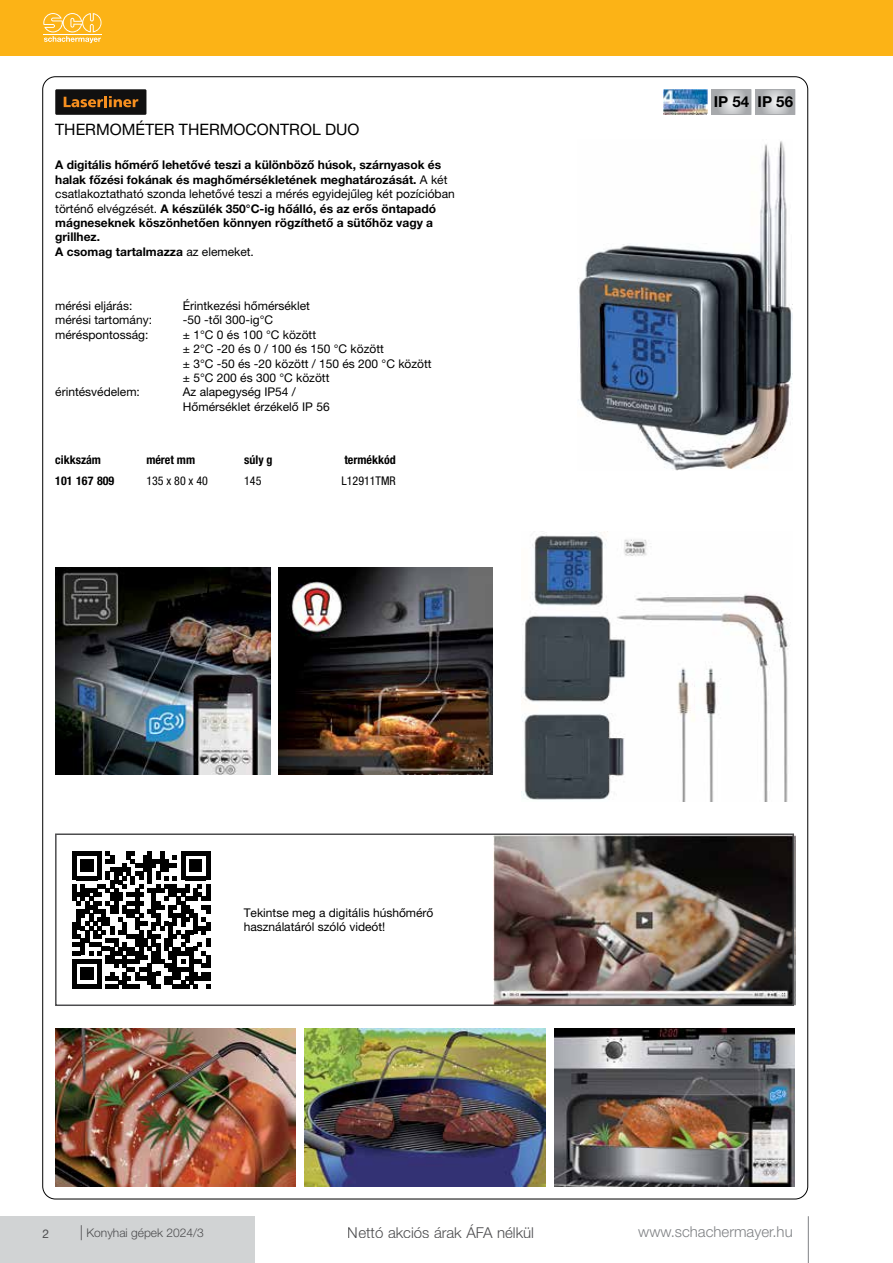
<style>
.page{position:relative;width:893px;height:1263px;background:#fff}
.page>*{position:absolute;margin:0;border:0;box-sizing:border-box;transform-origin:0 0}
.t1{font:15.75px "Helvetica Neue LT Pro";color:#000}
.t2{font:700 15.15px "Helvetica Neue LT Pro";color:#000}
.t3{font:300 15px "Helvetica Neue LT Pro";color:#4d4d4f}
.t4{font:300 15px "Helvetica Neue LT Pro";color:#808285}
.t5{font:700 12px/14.4px "Helvetica Neue LT Pro";color:#000}
.t6{font:12px/14.4px "Helvetica Neue LT Pro";color:#000}
.t7{font:700 condensed 12px "Helvetica Neue LT Pro";color:#000}
.t8{font:condensed 12px "Helvetica Neue LT Pro";color:#000}
.t9{font:300 12px "Helvetica Neue LT Pro";color:#4d4d4f}
.t10{font:12px "Helvetica Neue LT Pro";color:#4d4d4f}
.s1{font-weight:400}
.s2{font-size:15px}
</style>
<div class="page">
<div style="left:0;top:0;width:893px;height:55px;background:#fcb316"></div>
<svg style="left:43px;top:13px;width:59px;height:30px"></svg>
<hr style="left:43px;top:34px;width:59px;height:1px;background:#fff">
<div style="left:0;top:1216px;width:255px;height:47px;background:#d1d3d4"></div>
<hr style="left:808px;top:1216px;width:1px;height:47px;background:#808285">
<div style="left:55px;top:89px;width:91px;height:26px;background:#111010"></div>
<svg style="left:64px;top:96px;width:74px;height:11px"></svg>
<img style="left:664px;top:89px;width:43px;height:26px">
<svg style="left:712px;top:89px;width:83px;height:26px;background:#bec0c2"></svg>
<img style="left:578px;top:141px;width:214px;height:329px">
<img style="left:522px;top:531px;width:269px;height:270px">
<img style="left:56px;top:567px;width:215px;height:208px">
<img style="left:278px;top:567px;width:215px;height:208px">
<img style="left:305px;top:1028px;width:240px;height:158px">
<img style="left:554px;top:1028px;width:241px;height:158px">
<img style="left:55px;top:1028px;width:241px;height:158px">
<svg style="left:72px;top:851px;width:138px;height:137px"></svg>
<img style="left:493px;top:835px;width:302px;height:170px">
<div style="left:55px;top:833px;width:739px;height:173px;border:2px solid #4d4d4f"></div>
<h1 class="t1" style="left:55px;top:120px;width:306px">THERMOMÉTER THERMOCONTROL DUO</h1>
<p class="t5" style="left:55px;top:158px;width:401px">A digitális hőmérő lehetővé teszi a különböző húsok, szárnyasok és halak főzési fokának és maghőmérsékletének meghatározását. <span class="s1">A két csatlakoztatható szonda lehetővé teszi a mérés egyidejűleg két pozícióban történő elvégzését.</span> A készülék 350°C-ig hőálló, és az erős öntapadó mágneseknek köszönhetően könnyen rögzíthető a sütőhöz vagy a grillhez.<br>A csomag tartalmazza <span class="s1">az elemeket.</span></p>
<p class="t6" style="left:55px;top:298px;width:79px">mérési eljárás:</p>
<p class="t6" style="left:183px;top:298px;width:129px">Érintkezési hőmérséklet</p>
<p class="t6" style="left:55px;top:313px;width:98px">mérési tartomány:</p>
<p class="t6" style="left:183px;top:313px;width:92px">-50 -től 300-ig°C</p>
<p class="t6" style="left:55px;top:327px;width:95px">méréspontosság:</p>
<p class="t6" style="left:183px;top:327px;width:250px">± 1°C 0 és 100 °C között<br>± 2°C -20 és 0 / 100 és 150 °C között<br>± 3°C -50 és -20 között / 150 és 200 °C között ± 5°C 200 és 300 °C között</p>
<p class="t6" style="left:55px;top:385px;width:86px">érintésvédelem:</p>
<p class="t6" style="left:183px;top:385px;width:148px">Az alapegység IP54 /<br>Hőmérséklet érzékelő IP 56</p>
<p class="t7" style="left:55px;top:452px;width:47px">cikkszám</p>
<p class="t7" style="left:146px;top:452px;width:50px">méret mm</p>
<p class="t7" style="left:244px;top:452px;width:30px">súly g</p>
<p class="t7" style="left:344px;top:452px;width:53px">termékkód</p>
<p class="t7" style="left:55px;top:473px;width:61px">101 167 809</p>
<p class="t8" style="left:146px;top:474px;width:63px">135 x 80 x 40</p>
<p class="t8" style="left:244px;top:474px;width:19px">145</p>
<p class="t8" style="left:341px;top:474px;width:56px">L12911TMR</p>
<p class="t6" style="left:244px;top:905px;width:191px">Tekintse meg a digitális húshőmérő használatáról szóló videót!</p>
<p class="t2" style="left:714px;top:93px;width:81px">IP 54 IP 56</p>
<p class="t10" style="left:43px;top:1226px;width:8px">2</p>
<p class="t9" style="left:80px;top:1226px;width:126px"><span class="s2">|</span> Konyhai gépek 2024/3</p>
<p class="t3" style="left:348px;top:1223px;width:188px">Nettó akciós árak ÁFA nélkül</p>
<p class="t4" style="left:638px;top:1223px;width:156px">www.schachermayer.hu</p>
</div>
